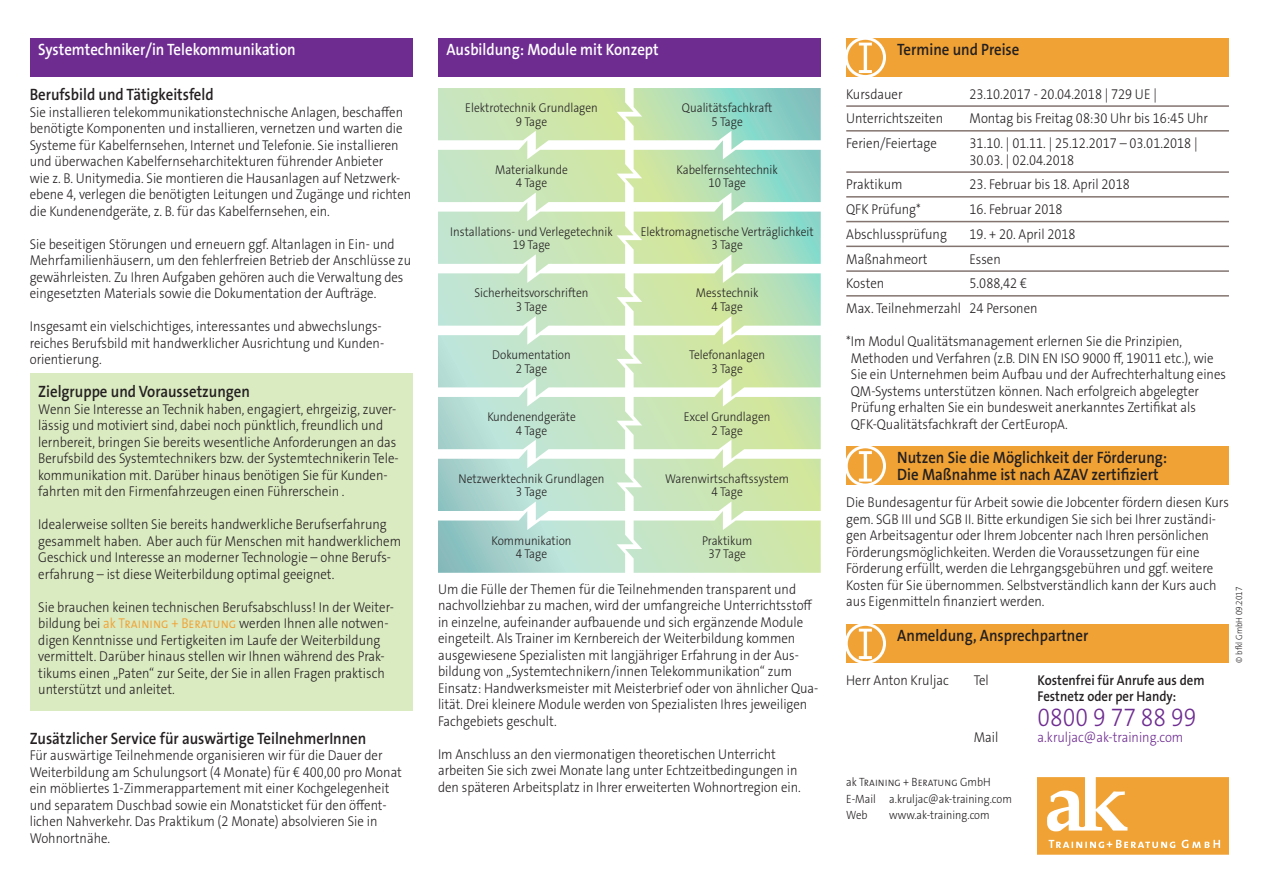
<style>
.page{position:relative;width:1263px;height:893px;background:#fff}
.page>*{position:absolute;margin:0;border:0;box-sizing:border-box;transform-origin:0 0}
.t1{font:300 58.5px "The Sans Os F";color:#fff;scale:.9 1}
.t2{font:300 25.5px "The Sans Os F";color:#6e2c91;scale:.9 1}
.t3{font:600 16.5px/16.5px "The Sans Os F";color:#231f20;scale:.9 1}
.t4{font:600 16.5px "The Sans Os F";color:#fff;scale:.9 1}
.t5{font:300 14.25px/16.5px "The Sans Os F";color:#231f20;scale:.9 1}
.t6{font:600 14.25px/16.5px "The Sans Os F";color:#231f20;scale:.9 1}
.t7{font:300 14.25px "The Sans Os F";color:#6e2c91;scale:.9 1}
.t8{font:300 12.75px/13.5px "The Sans Os F";color:#231f20;text-align:center;scale:.9 1}
.t9{font:300 12px/16.5px "The Sans Os F";color:#231f20;scale:.9 1}
.t10{font:300 9px "The Sans Os F";color:#231f20;scale:.9 1}
.s1{color:#f0a234}
</style>
<div class="page">
<div style="left:438px;top:38px;width:383px;height:39px;background:#6e2c91"></div>
<div style="left:30px;top:38px;width:382px;height:39px;background:#6e2c91"></div>
<div style="left:30px;top:374px;width:382px;height:337px;background:#daeac1"></div>
<div style="left:846px;top:624px;width:383px;height:39px;background:#f0a234"></div>
<div style="left:846px;top:38px;width:383px;height:39px;background:#f0a234"></div>
<div style="left:846px;top:447px;width:383px;height:38px;background:#f0a234"></div>
<hr style="left:846px;top:105px;width:383px;height:2px;background:#83746f">
<hr style="left:846px;top:130px;width:383px;height:2px;background:#83746f">
<hr style="left:846px;top:171px;width:383px;height:2px;background:#83746f">
<hr style="left:846px;top:196px;width:383px;height:2px;background:#83746f">
<hr style="left:846px;top:221px;width:383px;height:1px;background:#83746f">
<hr style="left:846px;top:246px;width:383px;height:1px;background:#83746f">
<hr style="left:846px;top:270px;width:383px;height:2px;background:#83746f">
<hr style="left:846px;top:295px;width:383px;height:2px;background:#83746f">
<div style="left:845px;top:623px;width:41px;height:41px;border:3px solid #fff;border-radius:50%"></div>
<div style="left:845px;top:37px;width:41px;height:41px;border:3px solid #fff;border-radius:50%"></div>
<div style="left:845px;top:445px;width:41px;height:42px;border:3px solid #fff;border-radius:50%"></div>
<svg style="left:1037px;top:777px;width:192px;height:78px;background:#f2b155"></svg>
<svg style="left:438px;top:88px;width:383px;height:485px;background:#c9e6c5"></svg>
<p class="t4" style="left:38px;top:39px;width:288px">Systemtechniker/in Telekommunikation</p>
<p class="t3" style="left:30px;top:87px;width:206px">Berufsbild und Tätigkeitsfeld</p>
<p class="t5" style="left:30px;top:104px;width:425px">Sie installieren telekommunikationstechnische Anlagen, beschaffen benötigte Komponenten und installieren, vernetzen und warten die Systeme für Kabelfernsehen, Internet und Telefonie. Sie installieren und überwachen Kabelfernseharchitekturen führender Anbieter<br>wie z. B. Unitymedia. Sie montieren die Hausanlagen auf Netzwerk&shy;ebene 4, verlegen die benötigten Leitungen und Zugänge und richten die Kundenendgeräte, z. B. für das Kabelfernsehen, ein.</p>
<p class="t5" style="left:30px;top:236px;width:425px">Sie beseitigen Störungen und erneuern ggf. Altanlagen in Ein- und Mehrfamilienhäusern, um den fehlerfreien Betrieb der Anschlüsse zu gewährleisten. Zu Ihren Aufgaben gehören auch die Verwaltung des eingesetzten Materials sowie die Dokumentation der Aufträge.</p>
<p class="t5" style="left:30px;top:318px;width:394px">Insgesamt ein vielschichtiges, interessantes und abwechslungs&shy;reiches Berufsbild mit handwerklicher Ausrichtung und Kunden&shy;orientierung.</p>
<p class="t3" style="left:38px;top:384px;width:237px">Zielgruppe und Voraussetzungen</p>
<p class="t5" style="left:38px;top:401px;width:401px">Wenn Sie Interesse an Technik haben, engagiert, ehrgeizig, zuver&shy;lässig und motiviert sind, dabei noch pünktlich, freundlich und lernbereit, bringen Sie bereits wesentliche Anforderungen an das Berufsbild des Systemtechnikers bzw. der Systemtechnikerin Tele&shy;kommunikation mit. Darüber hinaus benötigen Sie für Kunden&shy;fahrten mit den Firmenfahrzeugen einen Führerschein .</p>
<p class="t5" style="left:38px;top:516px;width:405px">Idealerweise sollten Sie bereits handwerkliche Berufserfahrung gesammelt haben. Aber auch für Menschen mit handwerklichem Geschick und Interesse an moderner Technologie – ohne Berufs&shy;erfahrung – ist diese Weiterbildung optimal geeignet.</p>
<p class="t5" style="left:38px;top:599px;width:397px">Sie brauchen keinen technischen Berufsabschluss! In der Weiter&shy;bildung bei <span class="s1">ak Training + Beratung</span> werden Ihnen alle notwen&shy;digen Kenntnisse und Fertigkeiten im Laufe der Weiterbildung vermittelt. Darüber hinaus stellen wir Ihnen während des Prak&shy;tikums einen „Paten“ zur Seite, der Sie in allen Fragen praktisch unterstützt und anleitet.</p>
<p class="t3" style="left:30px;top:730px;width:376px">Zusätzlicher Service für auswärtige TeilnehmerInnen</p>
<p class="t5" style="left:30px;top:747px;width:415px">Für auswärtige Teilnehmende organisieren wir für die Dauer der Weiterbildung am Schulungsort (4 Monate) für € 400,00 pro Monat ein möbliertes 1-Zimmerappartement mit einer Kochgelegenheit und separatem Duschbad sowie ein Monatsticket für den öffent&shy;lichen Nahverkehr. Das Praktikum (2 Monate) absolvieren Sie in Wohnortnähe.</p>
<p class="t4" style="left:446px;top:39px;width:237px">Ausbildung: Module mit Konzept</p>
<p class="t8" style="left:465px;top:101px;width:149px">Elektrotechnik Grundlagen<br>9 Tage</p>
<p class="t8" style="left:495px;top:163px;width:82px">Materialkunde<br>4 Tage</p>
<p class="t8" style="left:450px;top:225px;width:182px">Installations- und Verlegetechnik<br>19 Tage</p>
<p class="t8" style="left:474px;top:286px;width:128px">Sicherheitsvorschriften<br>3 Tage</p>
<p class="t8" style="left:492px;top:348px;width:89px">Dokumentation<br>2 Tage</p>
<p class="t8" style="left:487px;top:410px;width:100px">Kundenendgeräte<br>4 Tage</p>
<p class="t8" style="left:459px;top:472px;width:164px">Netzwerktechnik Grundlagen<br>3 Tage</p>
<p class="t8" style="left:491px;top:534px;width:90px">Kommunikation<br>4 Tage</p>
<p class="t8" style="left:682px;top:101px;width:102px">Qualitätsfachkraft<br>5 Tage</p>
<p class="t8" style="left:676px;top:163px;width:114px">Kabelfernsehtechnik<br>10 Tage</p>
<p class="t8" style="left:641px;top:225px;width:194px">Elektromagnetische Verträglichkeit<br>3 Tage</p>
<p class="t8" style="left:696px;top:286px;width:71px">Messtechnik<br>4 Tage</p>
<p class="t8" style="left:689px;top:348px;width:86px">Telefonanlagen<br>3 Tage</p>
<p class="t8" style="left:684px;top:410px;width:98px">Excel Grundlagen<br>2 Tage</p>
<p class="t8" style="left:665px;top:472px;width:139px">Warenwirtschaftssystem<br>4 Tage</p>
<p class="t8" style="left:702px;top:534px;width:57px">Praktikum<br>37 Tage</p>
<p class="t5" style="left:438px;top:581px;width:424px">Um die Fülle der Themen für die Teilnehmenden transparent und nachvollziehbar zu machen, wird der umfangreiche Unterrichtsstoff in einzelne, aufeinander aufbauende und sich ergänzende Module eingeteilt. Als Trainer im Kernbereich der Weiterbildung kommen ausgewiesene Spezialisten mit langjähriger Erfahrung in der Aus&shy;bildung von „Systemtechnikern/innen Telekommunikation“ zum Einsatz: Handwerksmeister mit Meisterbrief oder von ähnlicher Qua&shy;lität. Drei kleinere Module werden von Spezialisten Ihres jeweiligen Fachgebiets geschult.</p>
<p class="t5" style="left:438px;top:746px;width:404px">Im Anschluss an den viermonatigen theoretischen Unterricht arbeiten Sie sich zwei Monate lang unter Echtzeitbedingungen in den späteren Arbeitsplatz in Ihrer erweiterten Wohnortregion ein.</p>
<h1 class="t1" style="left:856px;top:16px;width:21px">I</h1>
<p class="t3" style="left:897px;top:41px;width:137px">Termine und Preise</p>
<p class="t5" style="left:846px;top:86px;width:64px">Kursdauer</p>
<p class="t5" style="left:969px;top:86px;width:210px">23.10.2017 - 20.04.2018 | 729 UE |</p>
<p class="t5" style="left:846px;top:110px;width:109px">Unterrichtszeiten</p>
<p class="t5" style="left:969px;top:110px;width:267px">Montag bis Freitag 08:30 Uhr bis 16:45 Uhr</p>
<p class="t5" style="left:846px;top:135px;width:102px">Ferien/Feiertage</p>
<p class="t5" style="left:969px;top:135px;width:255px">31.10. | 01.11. | 25.12.2017 – 03.01.2018 |<br>30.03. | 02.04.2018</p>
<p class="t5" style="left:846px;top:176px;width:64px">Praktikum</p>
<p class="t5" style="left:969px;top:176px;width:180px">23. Februar bis 18. April 2018</p>
<p class="t5" style="left:846px;top:201px;width:84px">QFK Prüfung*</p>
<p class="t5" style="left:969px;top:201px;width:105px">16. Februar 2018</p>
<p class="t5" style="left:846px;top:226px;width:113px">Abschlussprüfung</p>
<p class="t5" style="left:969px;top:226px;width:119px">19. + 20. April 2018</p>
<p class="t5" style="left:846px;top:251px;width:92px">Maßnahmeort</p>
<p class="t5" style="left:969px;top:251px;width:36px">Essen</p>
<p class="t5" style="left:846px;top:275px;width:44px">Kosten</p>
<p class="t5" style="left:846px;top:271px;width:214px;line-height:24.8px;text-indent:123px">5.088,42 €<br>Max. Teilnehmerzahl 24 Personen</p>
<p class="t5" style="left:851px;top:333px;width:418px;text-indent:-5px">*Im Modul Qualitätsmanagement erlernen Sie die Prinzipien, Methoden und Verfahren (z.B. DIN EN ISO 9000 ff, 19011 etc.), wie Sie ein Unternehmen beim Aufbau und der Aufrechterhaltung eines QM-Systems unterstützen können. Nach erfolgreich abgelegter Prüfung erhalten Sie ein bundesweit anerkanntes Zertifikat als QFK-Qualitätsfachkraft der CertEuropA.</p>
<h1 class="t1" style="left:856px;top:424px;width:21px">I</h1>
<p class="t3" style="left:897px;top:450px;width:301px">Nutzen Sie die Möglichkeit der Förderung:<br>Die Maßnahme ist nach AZAV zertifiziert</p>
<p class="t5" style="left:846px;top:494px;width:427px">Die Bundesagentur für Arbeit sowie die Jobcenter fördern diesen Kurs gem. SGB III und SGB II. Bitte erkundigen Sie sich bei Ihrer zuständi&shy;gen Arbeitsagentur oder Ihrem Jobcenter nach Ihren persönlichen Förderungsmöglichkeiten. Werden die Voraussetzungen für eine Förderung erfüllt, werden die Lehrgangsgebühren und ggf. weitere Kosten für Sie übernommen. Selbstverständlich kann der Kurs auch aus Eigenmitteln finanziert werden.</p>
<p class="t10" style="left:1233px;top:663px;width:86px;rotate:-90deg">© bfkl GmbH 09.2017</p>
<h1 class="t1" style="left:856px;top:602px;width:21px">I</h1>
<p class="t3" style="left:897px;top:627px;width:214px">Anmeldung, Ansprechpartner</p>
<p class="t5" style="left:846px;top:672px;width:115px">Herr Anton Kruljac</p>
<p class="t5" style="left:974px;top:672px;width:18px">Tel</p>
<p class="t6" style="left:1037px;top:672px;width:187px">Kostenfrei für Anrufe aus dem<br>Festnetz oder per Handy:</p>
<h2 class="t2" style="left:1037px;top:701px;width:178px">0800 9 77 88 99</h2>
<p class="t5" style="left:974px;top:729px;width:29px">Mail</p>
<p class="t7" style="left:1037px;top:728px;width:163px">a.kruljac@ak-training.com</p>
<p class="t9" style="left:846px;top:774px;width:186px">ak Training + Beratung GmbH<br>E-Mail a.kruljac@ak-training.com<br>Web</p>
<p class="t9" style="left:889px;top:807px;width:113px">www.ak-training.com</p>
</div>
